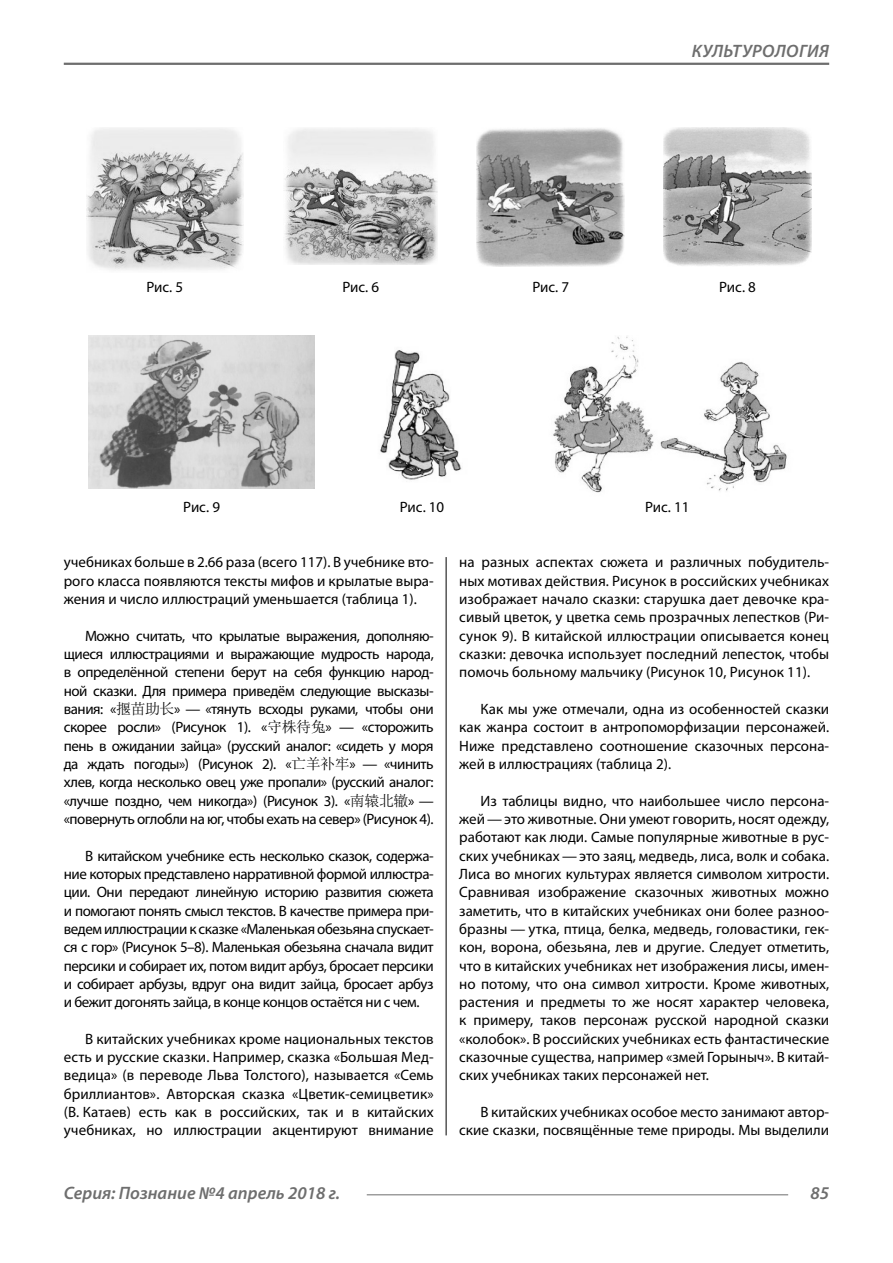
<style>
.page{position:relative;width:893px;height:1263px;background:#fff}
.page>*{position:absolute;margin:0;border:0;box-sizing:border-box;transform-origin:0 0}
.t1{font:italic 600 18px "Myriad Pro";color:#6e6e6e}
.Normal{font:15px/18.3px "Myriad Pro";color:#000;text-align:justify}
.podpis{font:15px "Myriad Pro";color:#000}
.s1{font-family:"Sim Sun"}
</style>
<div class="page">
<hr style="left:64px;top:63px;width:765px;height:2px;background:#6e6e6e">
<hr style="left:367px;top:1194px;width:421px;height:1px;background:#6e6e6e">
<img style="left:86px;top:128px;width:157px;height:142px">
<img style="left:284px;top:128px;width:154px;height:137px">
<img style="left:477px;top:128px;width:148px;height:139px">
<img style="left:664px;top:128px;width:147px;height:138px">
<img style="left:88px;top:335px;width:227px;height:153px">
<img style="left:380px;top:350px;width:82px;height:130px">
<img style="left:553px;top:336px;width:234px;height:157px">
<hr style="left:446px;top:557px;width:1px;height:578px;background:#000">
<p class="t1" style="left:692px;top:39px;width:73px">Культурологи</p>
<p class="t1" style="left:819px;top:39px;width:11px">я</p>
<p class="podpis" style="left:147px;top:278px;width:38px">Рис. 5</p>
<p class="podpis" style="left:342px;top:278px;width:38px">Рис. 6</p>
<p class="podpis" style="left:532px;top:278px;width:38px">Рис. 7</p>
<p class="podpis" style="left:719px;top:278px;width:38px">Рис. 8</p>
<p class="podpis" style="left:183px;top:498px;width:38px">Рис. 9</p>
<p class="podpis" style="left:400px;top:498px;width:46px">Рис. 10</p>
<p class="podpis" style="left:645px;top:498px;width:46px">Рис. 11</p>
<p class="Normal" style="left:64px;top:553px;width:371px">учебниках больше в 2.66 раза (всего 117). В учебнике вто&shy;рого класса появляются тексты мифов и крылатые выра&shy;жения и число иллюстраций уменьшается (таблица 1).</p>
<p class="Normal" style="left:64px;top:626px;width:371px;text-indent:21px">Можно считать, что крылатые выражения, дополняю&shy;щиеся иллюстрациями и выражающие мудрость народа, в определённой степени берут на себя функцию народ&shy;ной сказки. Для примера приведём следующие высказы&shy;вания: «<span class="s1">揠苗助长</span>» — «тянуть всходы руками, чтобы они скорее росли» (Рисунок 1). «<span class="s1">守株待兔</span>» — «сторожить пень в ожидании зайца» (русский аналог: «сидеть у моря да ждать погоды») (Рисунок 2). «<span class="s1">亡羊补牢</span>» — «чинить хлев, когда несколько овец уже пропали» (русский аналог: «лучше поздно, чем никогда») (Рисунок 3). «<span class="s1">南辕北辙</span>» — «повернуть оглобли на юг, чтобы ехать на север» (Рисунок 4).</p>
<p class="Normal" style="left:64px;top:846px;width:371px;text-indent:21px">В китайском учебнике есть несколько сказок, содержа&shy;ние которых представлено нарративной формой иллюстра&shy;ции. Они передают линейную историю развития сюжета и помогают понять смысл текстов. В качестве примера при&shy;ведем иллюстрации к сказке «Маленькая обезьяна спускает&shy;ся с гор» (Рисунок 5–8). Маленькая обезьяна сначала видит персики и собирает их, потом видит арбуз, бросает персики и собирает арбузы, вдруг она видит зайца, бросает арбуз и бежит догонять зайца, в конце концов остаётся ни с чем.</p>
<p class="Normal" style="left:64px;top:1029px;width:371px;text-indent:21px">В китайских учебниках кроме национальных текстов есть и русские сказки. Например, сказка «Большая Мед&shy;ведица» (в переводе Льва Толстого), называется «Семь бриллиантов». Авторская сказка «Цветик-семицветик» (В. Катаев) есть как в российских, так и в китайских учебниках, но иллюстрации акцентируют внимание</p>
<p class="Normal" style="left:459px;top:553px;width:371px">на разных аспектах сюжета и различных побудитель&shy;ных мотивах действия. Рисунок в российских учебниках изображает начало сказки: старушка дает девочке кра&shy;сивый цветок, у цветка семь прозрачных лепестков (Ри&shy;сунок 9). В китайской иллюстрации описывается конец сказки: девочка использует последний лепесток, чтобы помочь больному мальчику (Рисунок 10, Рисунок 11).</p>
<p class="Normal" style="left:459px;top:699px;width:371px;text-indent:21px">Как мы уже отмечали, одна из особенностей сказки как жанра состоит в антропоморфизации персонажей.<br>Ниже представлено соотношение сказочных персона&shy;жей в иллюстрациях (таблица 2).</p>
<p class="Normal" style="left:459px;top:791px;width:371px;text-indent:21px">Из таблицы видно, что наибольшее число персона&shy;жей—это животные. Они умеют говорить, носят одежду, работают как люди. Самые популярные животные в рус&shy;ских учебниках—это заяц, медведь, лиса, волк и собака.<br>Лиса во многих культурах является символом хитрости.<br>Сравнивая изображение сказочных животных можно заметить, что в китайских учебниках они более разноо&shy;бразны — утка, птица, белка, медведь, головастики, гек&shy;кон, ворона, обезьяна, лев и другие. Следует отметить, что в китайских учебниках нет изображения лисы, имен&shy;но потому, что она символ хитрости. Кроме животных, растения и предметы то же носят характер человека, к примеру, таков персонаж русской народной сказки «колобок». В российских учебниках есть фантастические сказочные существа, например «змей Горыныч». В китай&shy;ских учебниках таких персонажей нет.</p>
<p class="Normal" style="left:459px;top:1103px;width:371px;text-align:right">В китайских учебниках особое место занимают автор&shy;ские сказки, посвящённые теме природы. Мы выделили</p>
<p class="t1" style="left:64px;top:1182px;width:278px">Серия: Познание №4 апрель 2018 г.</p>
<p class="t1" style="left:810px;top:1182px;width:20px">85</p>
</div>
